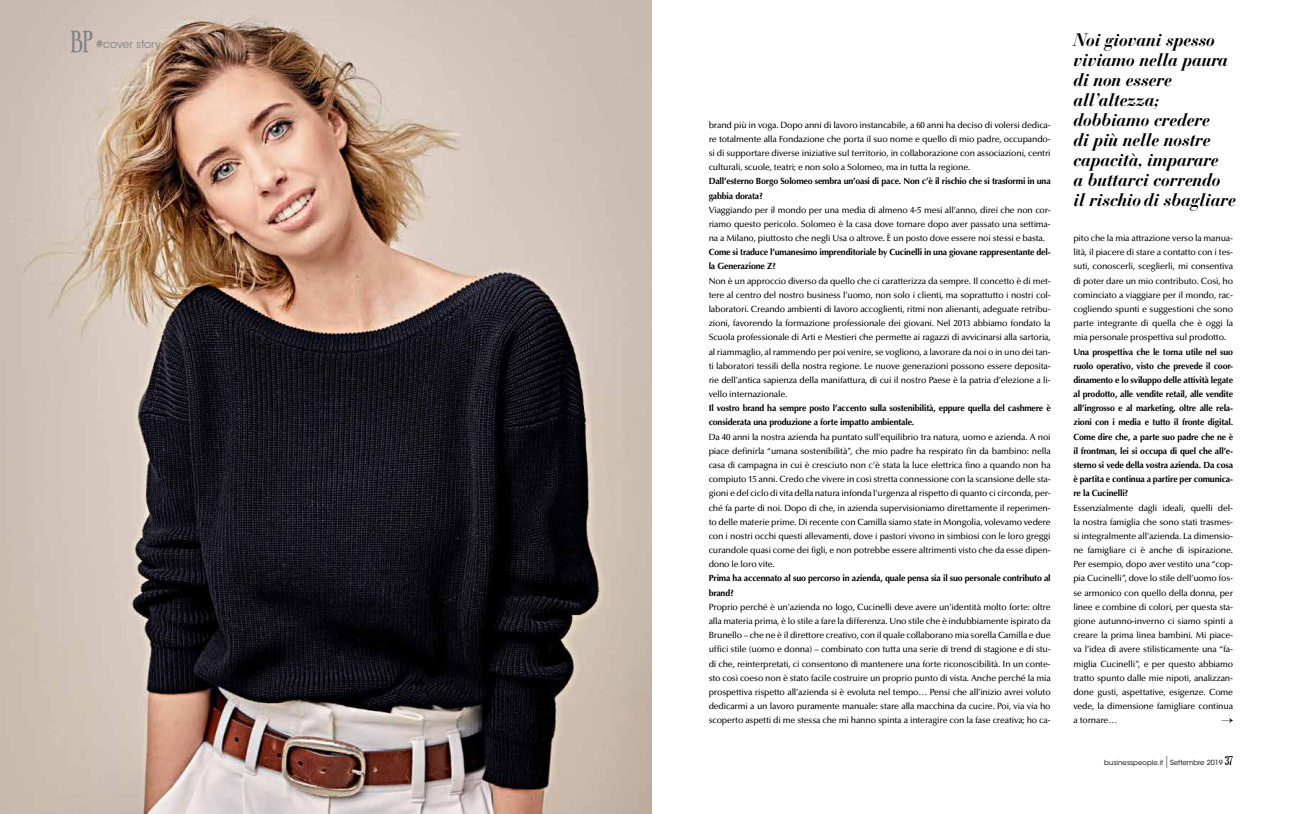
<style>
.page{position:relative;width:1304px;height:814px;background:#fff}
.page>*{position:absolute;margin:0;border:0;box-sizing:border-box;transform-origin:0 0}
.t1{font:italic 700 18px/20px "Bauer Bodoni Std";letter-spacing:-.02em;color:#000}
.t2{font:11px "ITC Avant Garde Std";color:#808285}
.t3{font:500 9px/14.2px "Optima LT Std";letter-spacing:-.02em;color:#000;text-align:justify}
.t4{font:700 9px/14.2px "Optima LT Std";letter-spacing:-.02em;color:#000}
.t5{font:7px "ITC Avant Garde Std";color:#000}
.s1{font-family:"Euphorigenic";font-size:23px}
.s2{font-weight:500;font-size:12px}
.s3{font-size:12px;color:#808285}
.s4{font-family:"Euphorigenic";font-size:12px}
</style>
<div class="page">
<img style="left:0;top:0;width:652px;height:814px">
<svg style="left:1222px;top:717px;width:11px;height:6px"></svg>
<p class="t2" style="left:71px;top:37px;width:91px"><span class="s1">BP</span> <span class="s2">#</span>cover story</p>
<p class="t3" style="left:709px;top:118px;width:344px">brand più in voga. Dopo anni di lavoro instancabile, a 60 anni ha deciso di volersi dedica&shy;re totalmente alla Fondazione che porta il suo nome e quello di mio padre, occupando&shy;si di supportare diverse iniziative sul territorio, in collaborazione con associazioni, centri culturali, scuole, teatri; e non solo a Solomeo, ma in tutta la regione.</p>
<p class="t4" style="left:709px;top:174px;width:344px">Dall’esterno Borgo Solomeo sembra un’oasi di pace. Non c’è il rischio che si trasformi in una gabbia dorata?</p>
<p class="t3" style="left:709px;top:203px;width:344px">Viaggiando per il mondo per una media di almeno 4-5 mesi all’anno, direi che non cor&shy;riamo questo pericolo. Solomeo è la casa dove tornare dopo aver passato una settima&shy;na a Milano, piuttosto che negli Usa o altrove. È un posto dove essere noi stessi e basta.</p>
<p class="t4" style="left:709px;top:245px;width:344px">Come si traduce l’umanesimo imprenditoriale by Cucinelli in una giovane rappresentante del&shy;la Generazione Z?</p>
<p class="t3" style="left:709px;top:274px;width:344px">Non è un approccio diverso da quello che ci caratterizza da sempre. Il concetto è di met&shy;tere al centro del nostro business l’uomo, non solo i clienti, ma soprattutto i nostri col&shy;laboratori. Creando ambienti di lavoro accoglienti, ritmi non alienanti, adeguate retribu&shy;zioni, favorendo la formazione professionale dei giovani. Nel 2013 abbiamo fondato la Scuola professionale di Arti e Mestieri che permette ai ragazzi di avvicinarsi alla sartoria, al riammaglio, al rammendo per poi venire, se vogliono, a lavorare da noi o in uno dei tan&shy;ti laboratori tessili della nostra regione. Le nuove generazioni possono essere deposita&shy;rie dell’antica sapienza della manifattura, di cui il nostro Paese è la patria d’elezione a li&shy;vello internazionale.</p>
<p class="t4" style="left:709px;top:401px;width:344px">Il vostro brand ha sempre posto l’accento sulla sostenibilità, eppure quella del cashmere è considerata una produzione a forte impatto ambientale.</p>
<p class="t3" style="left:709px;top:429px;width:344px">Da 40 anni la nostra azienda ha puntato sull’equilibrio tra natura, uomo e azienda. A noi piace definirla “umana sostenibilità”, che mio padre ha respirato fin da bambino: nella casa di campagna in cui è cresciuto non c’è stata la luce elettrica fino a quando non ha compiuto 15 anni. Credo che vivere in così stretta connessione con la scansione delle sta&shy;gioni e del ciclo di vita della natura infonda l’urgenza al rispetto di quanto ci circonda, per&shy;ché fa parte di noi. Dopo di che, in azienda supervisioniamo direttamente il reperimen&shy;to delle materie prime. Di recente con Camilla siamo state in Mongolia, volevamo vedere con i nostri occhi questi allevamenti, dove i pastori vivono in simbiosi con le loro greggi curandole quasi come dei figli, e non potrebbe essere altrimenti visto che da esse dipen&shy;dono le loro vite.</p>
<p class="t4" style="left:709px;top:571px;width:344px">Prima ha accennato al suo percorso in azienda, quale pensa sia il suo personale contributo al brand?</p>
<p class="t3" style="left:709px;top:600px;width:344px">Proprio perché è un’azienda no logo, Cucinelli deve avere un’identità molto forte: oltre alla materia prima, è lo stile a fare la differenza. Uno stile che è indubbiamente ispirato da Brunello – che ne è il direttore creativo, con il quale collaborano mia sorella Camilla e due uffici stile (uomo e donna) – combinato con tutta una serie di trend di stagione e di stu&shy;di che, reinterpretati, ci consentono di mantenere una forte riconoscibilità. In un conte&shy;sto così coeso non è stato facile costruire un proprio punto di vista. Anche perché la mia prospettiva rispetto all’azienda si è evoluta nel tempo… Pensi che all’inizio avrei voluto dedicarmi a un lavoro puramente manuale: stare alla macchina da cucire. Poi, via via ho scoperto aspetti di me stessa che mi hanno spinta a interagire con la fase creativa; ho ca-</p>
<h1 class="t1" style="left:1073px;top:30px;width:164px">Noi giovani spesso viviamo nella paura di non essere all’altezza; dobbiamo credere<br>di più nelle nostre capacità, imparare<br>a buttarci correndo il rischiodi sbagliare</h1>
<p class="t3" style="left:1073px;top:231px;width:161px">pito che la mia attrazione verso la manua&shy;lità, il piacere di stare a contatto con i tes&shy;suti, conoscerli, sceglierli, mi consentiva di poter dare un mio contributo. Così, ho cominciato a viaggiare per il mondo, rac&shy;cogliendo spunti e suggestioni che sono parte integrante di quella che è oggi la mia personale prospettiva sul prodotto.</p>
<p class="t4" style="left:1073px;top:344px;width:161px;text-align:justify">Una prospettiva che le torna utile nel suo ruolo operativo, visto che prevede il coor&shy;dinamento e lo sviluppo delle attività legate al prodotto, alle vendite retail, alle vendite all’ingrosso e al marketing, oltre alle rela&shy;zioni con i media e tutto il fronte digital.<br>Come dire che, a parte suo padre che ne è il frontman, lei si occupa di quel che all’e&shy;sterno si vede della vostra azienda. Da cosa è partita e continua a partire per comunica&shy;re la Cucinelli?</p>
<p class="t3" style="left:1073px;top:500px;width:161px">Essenzialmente dagli ideali, quelli del&shy;la nostra famiglia che sono stati trasmes&shy;si integralmente all’azienda. La dimensio&shy;ne famigliare ci è anche di ispirazione.<br>Per esempio, dopo aver vestito una “cop&shy;pia Cucinelli”, dove lo stile dell’uomo fos&shy;se armonico con quello della donna, per linee e combine di colori, per questa sta&shy;gione autunno-inverno ci siamo spinti a creare la prima linea bambini. Mi piace&shy;va l’idea di avere stilisticamente una “fa&shy;miglia Cucinelli”, e per questo abbiamo tratto spunto dalle mie nipoti, analizzan&shy;done gusti, aspettative, esigenze. Come vede, la dimensione famigliare continua a tornare…</p>
<p class="t5" style="left:1104px;top:758px;width:130px">businesspeople.it<span class="s3">|</span>Settembre 2019 <span class="s4">37</span></p>
</div>
